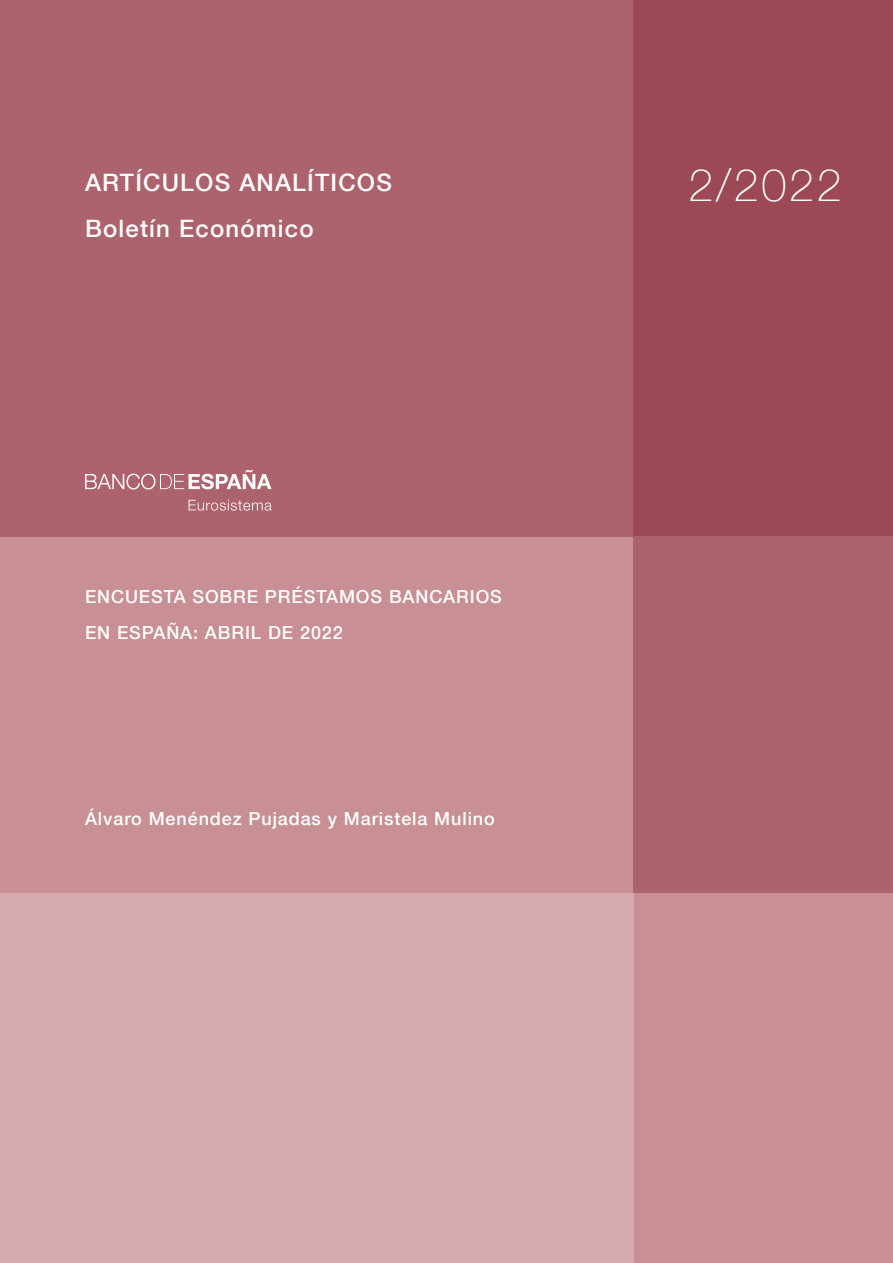
<style>
.page{position:relative;width:893px;height:1263px;background:#fff}
.page>*{position:absolute;margin:0;border:0;box-sizing:border-box;transform-origin:0 0}
.Fecha{font:100 45px "Bd E Neue Helvetica";color:#fff}
.Artículos_Analíticos{font:500 24px "Bd E Neue Helvetica";letter-spacing:.05em;color:#fff}
.Boletín_económico{font:500 24px "Bd E Neue Helvetica";letter-spacing:.05em;color:#fff}
.Título_artículo_port{font:500 18px/36px "Bd E Neue Helvetica";letter-spacing:.05em;color:#fff}
.Autores_portada{font:500 18px "Bd E Neue Helvetica";letter-spacing:.05em;color:#fff}
</style>
<div class="page">
<div style="left:0;top:536px;width:634px;height:357px;background:#c88f95"></div>
<div style="left:0;top:0;width:634px;height:536px;background:#ad636d"></div>
<div style="left:634px;top:0;width:259px;height:536px;background:#9d4855"></div>
<div style="left:634px;top:536px;width:259px;height:357px;background:#ad636d"></div>
<div style="left:634px;top:893px;width:259px;height:370px;background:#c88f95"></div>
<div style="left:0;top:893px;width:634px;height:370px;background:#d7aaaf"></div>
<svg style="left:189px;top:500px;width:83px;height:11px"></svg>
<svg style="left:85px;top:470px;width:186px;height:19px"></svg>
<p class="Artículos_Analíticos" style="left:85px;top:168px;width:308px">ARTÍCULOS ANALÍTICOS</p>
<p class="Boletín_económico" style="left:85px;top:214px;width:230px">Boletín Económico</p>
<h1 class="Título_artículo_port" style="left:85px;top:578px;width:418px">ENCUESTA SOBRE PRÉSTAMOS BANCARIOS<br>EN ESPAÑA: ABRIL DE 2022</h1>
<p class="Autores_portada" style="left:85px;top:807px;width:411px">Álvaro Menéndez Pujadas y Maristela Mulino</p>
<p class="Fecha" style="left:688px;top:158px;width:155px">2/2022</p>
</div>
